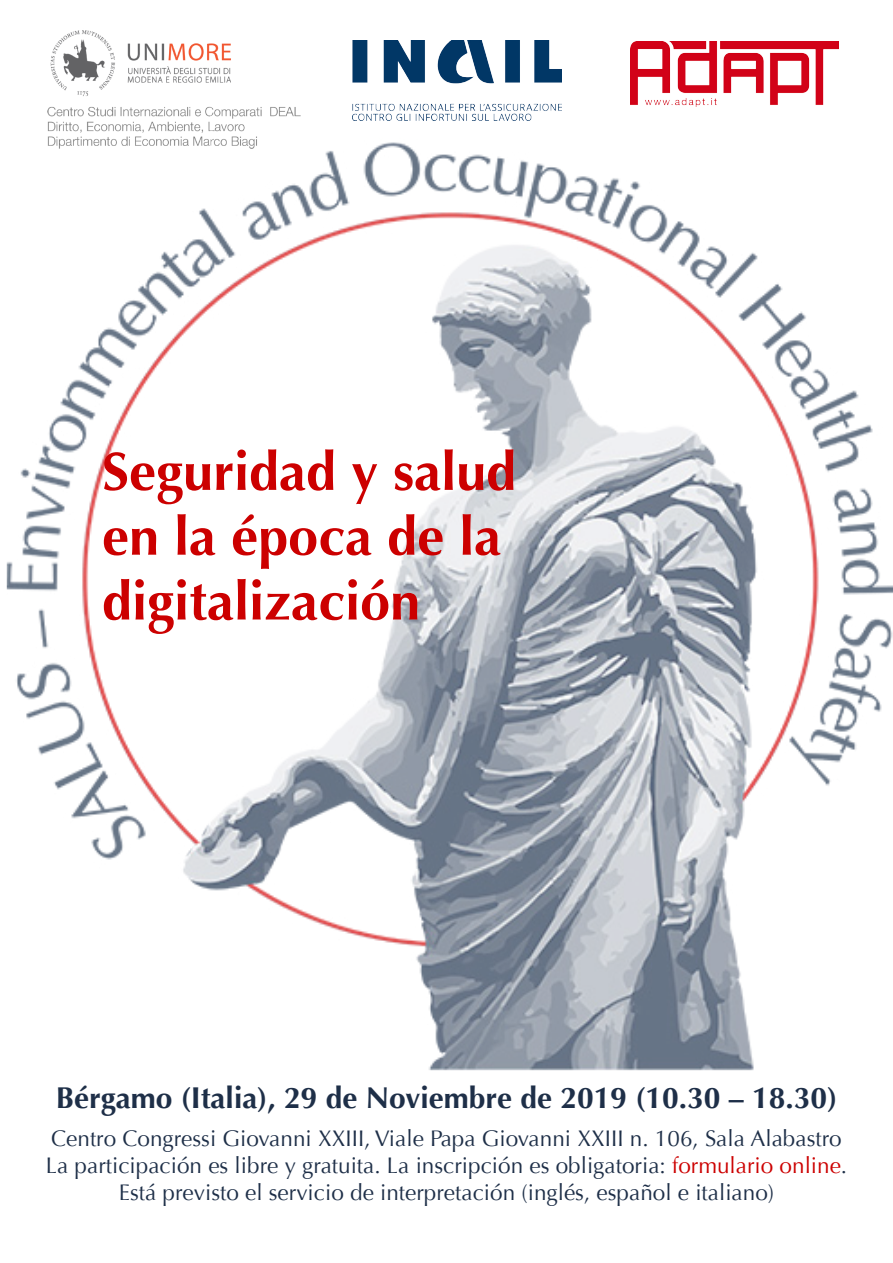
<style>
.page{position:relative;width:893px;height:1263px;background:#fff}
.page>*{position:absolute;margin:0;border:0;box-sizing:border-box;transform-origin:0 0}
.t1{font:700 54px/64.8px "Optima";color:#c00}
.t2{font:700 30px "Optima";color:#1e2f48}
.t3{font:22.5px/27px "Optima";color:#1e2f48;text-align:center}
.s1{color:#c00}
</style>
<div class="page">
<img style="left:6px;top:137px;width:887px;height:934px">
<img style="left:48px;top:30px;width:254px;height:119px">
<img style="left:353px;top:41px;width:209px;height:79px">
<img style="left:630px;top:41px;width:209px;height:66px">
<h1 class="t1" style="left:102px;top:440px;width:416px">Seguridad y salud en la época de la digitalización</h1>
<h2 class="t2" style="left:56px;top:1080px;width:783px">Bérgamo (Italia), 29 de Noviembre de 2019 (10.30 – 18.30)</h2>
<p class="t3" style="left:46px;top:1125px;width:803px">Centro Congressi Giovanni XXIII, Viale Papa Giovanni XXIII n. 106, Sala Alabastro<br>La participación es libre y gratuita. La inscripción es obligatoria: <span class="s1">formulario online</span>.<br>Está previsto el servicio de interpretación (inglés, español e italiano)</p>
</div>
